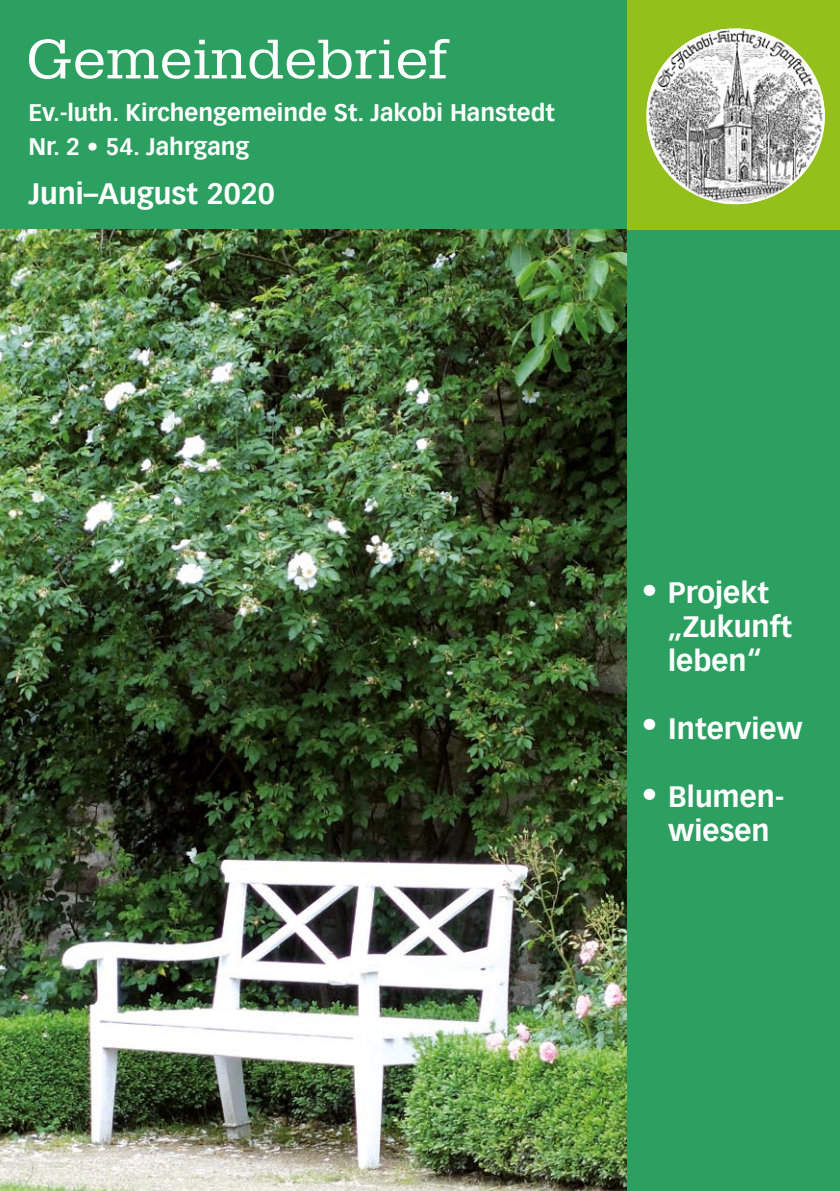
<style>
.page{position:relative;width:840px;height:1191px;background:#fff}
.page>*{position:absolute;margin:0;border:0;box-sizing:border-box;transform-origin:0 0}
.t1{font:54px "Glypha LT";color:#fff;scale:1.11 1}
.t2{font:700 32.4px/70px "Vectora LT";color:#fff}
.t3{font:700 28.8px/34px "Vectora LT";color:#fff}
.t4{font:700 23.4px/34px "Vectora LT";color:#fff}
</style>
<div class="page">
<div style="left:0;top:0;width:839px;height:1191px;background:#2ca061"></div>
<div style="left:627px;top:0;width:212px;height:230px;background:#93c01a"></div>
<img style="left:647px;top:30px;width:177px;height:174px;border-radius:50%">
<img style="left:0;top:230px;width:626px;height:961px">
<h1 class="t1" style="left:26px;top:27px;width:382px">Gemeindebrief</h1>
<p class="t4" style="left:28px;top:95px;width:528px">Ev.-luth. Kirchengemeinde St. Jakobi Hanstedt<br>Nr. 2 • 54. Jahrgang</p>
<p class="t3" style="left:28px;top:176px;width:248px">Juni–August 2020</p>
<p class="t2" style="left:641px;top:556px;width:18px">•</p>
<p class="t3" style="left:668px;top:575px;width:125px">Projekt „Zukunft leben“</p>
<p class="t2" style="left:641px;top:690px;width:18px">• •</p>
<p class="t3" style="left:668px;top:711px;width:136px">Interview</p>
<p class="t3" style="left:668px;top:779px;width:117px">Blumen&shy;wiesen</p>
</div>
